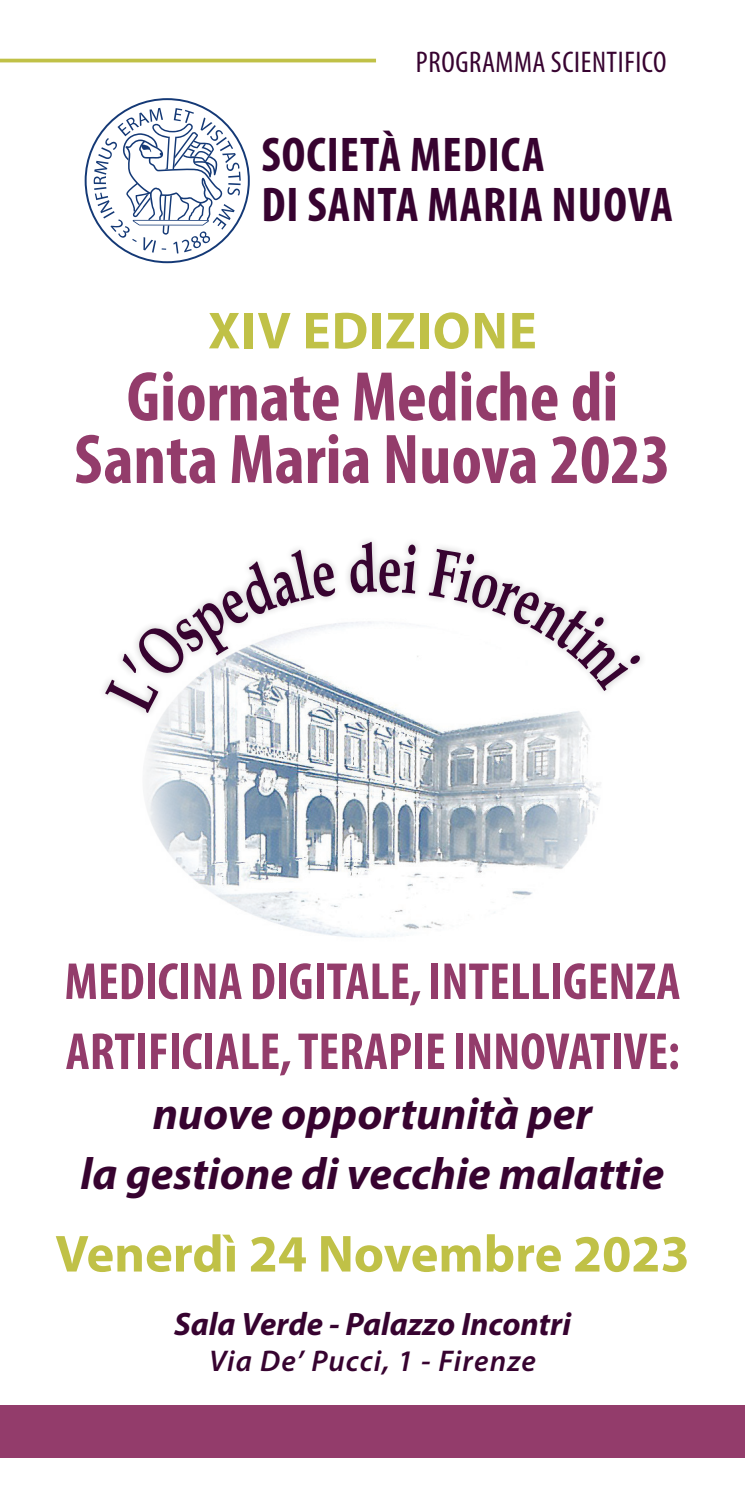
<style>
.page{position:relative;width:745px;height:1489px;background:#fff}
.page>*{position:absolute;margin:0;border:0;box-sizing:border-box;transform-origin:0 0}
.t1{font:700 condensed 71px "Myriad Pro";color:#933c6b}
.t2{font:700 condensed 52.5px/70px "Myriad Pro";color:#933c6b}
.t3{font:700 52.5px "Myriad Pro";color:#c0c147}
.t4{font:700 52.5px "Myriad Pro";letter-spacing:.02em;color:#c0c147}
.t5{font:700 condensed 49px "Myriad Pro";letter-spacing:.02em;color:#370330}
.t6{font:italic 700 45px "Myriad Pro";color:#370330}
.t7{font:italic 700 45px "Myriad Pro";color:#380330}
.t8{font:italic 700 32.5px "Myriad Pro";color:#370330}
.t9{font:italic 600 30px "Myriad Pro";letter-spacing:.04em;color:#370330}
.t10{font:condensed 30px "Myriad Pro";letter-spacing:.02em;color:#370330}
.s1{color:#370330}
</style>
<div class="page">
<div style="left:0;top:1404px;width:744px;height:53px;background:#933c6b"></div>
<img style="left:145px;top:720px;width:456px;height:218px">
<div style="left:98px;top:535px;width:548px;height:185px;background:#231f20;opacity:.25"></div>
<svg style="left:105px;top:679px;width:53px;height:34px"></svg>
<svg style="left:123px;top:549px;width:212px;height:124px"></svg>
<svg style="left:350px;top:541px;width:65px;height:52px"></svg>
<svg style="left:428px;top:549px;width:211px;height:142px"></svg>
<svg style="left:85px;top:98px;width:165px;height:165px"></svg>
<hr style="left:0;top:59px;width:376px;height:3px;background:#c0c147">
<p class="t10" style="left:415px;top:44px;width:252px">PROGRAMMA SCIENTIFICO</p>
<p class="t5" style="left:261px;top:124px;width:284px">SOCIETÀ MEDICA</p>
<p class="t5" style="left:261px;top:174px;width:412px">DI SANTA MARIA NUOVA</p>
<p class="t4" style="left:208px;top:296px;width:330px">XIV EDIZIONE</p>
<p class="t1" style="left:127px;top:352px;width:493px">Giornate Mediche di</p>
<p class="t1" style="left:74px;top:415px;width:597px">Santa Maria Nuova 2023</p>
<p class="t2" style="left:64px;top:945px;width:617px">MEDICINA DIGITALE, INTELLIGENZA<br>ARTIFICIALE, TERAPIE INNOVATIVE:</p>
<p class="t7" style="left:153px;top:1084px;width:440px"><span class="s1">nuove</span> opportunità <span class="s1">per</span></p>
<p class="t6" style="left:81px;top:1144px;width:585px">la gestione di vecchie malattie</p>
<p class="t3" style="left:55px;top:1219px;width:635px">Venerdì 24 Novembre 2023</p>
<p class="t8" style="left:174px;top:1302px;width:398px">Sala Verde - Palazzo Incontri</p>
<p class="t9" style="left:209px;top:1341px;width:328px">Via De’ Pucci, 1 - Firenze</p>
</div>
